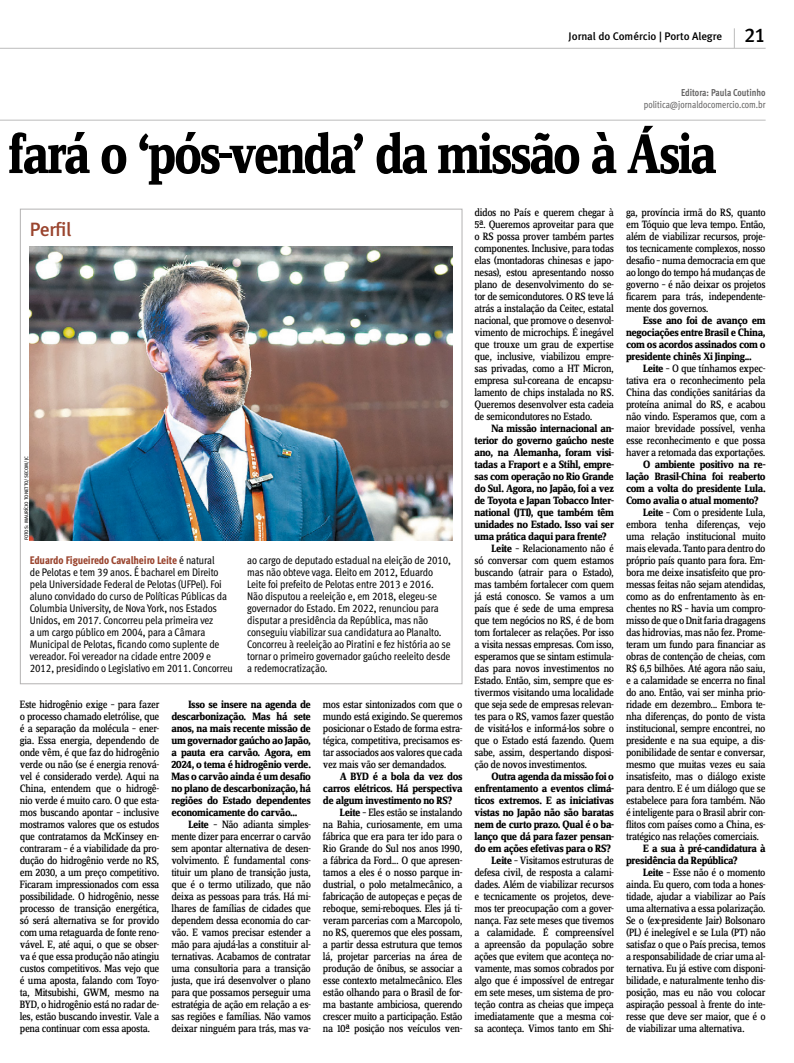
<style>
.page{position:relative;width:794px;height:1063px;background:#fff}
.page>*{position:absolute;margin:0;border:0;box-sizing:border-box;transform-origin:0 0}
.t1{font:700 58px "Zine Serif Dis";letter-spacing:-.045em;color:#000;scale:.92 1}
.TIT_Perfil{font:19.3px "Meta Medium LF";color:#9a442e}
.TEXTO{font:11px/12px "Zine Serif Dis";letter-spacing:-.035em;color:#000;text-align:justify}
.TEXTO-2{font:700 11px/12px "Zine Serif Dis";letter-spacing:-.035em;color:#000;text-align:justify}
.Entrevista__PERFIL{font:11px/12px "Meta Cond Book LF";letter-spacing:-.01em;color:#000}
.t2{font:11px "Meta Medium LF";color:#000}
.t3{font:10px "Meta Cond Book LF";color:#646363;scale:.95 1}
.t4{font:10px "Meta Cond Bold LF";color:#646363;scale:.95 1}
.Crédito{font:5px "Meta Book Caps";color:#000}
.s1{font-size:19.9px}
.s2{font-family:"Meta Cond Extra Bold LF";color:#9a442e}
.s3{font-weight:700}
</style>
<div class="page">
<hr style="left:0;top:48px;width:765px;height:1px;background:#bcbcbc">
<hr style="left:0;top:120px;width:765px;height:1px;background:#bcbcbc">
<svg style="left:734px;top:28px;width:1px;height:20px"></svg>
<img style="left:30px;top:246px;width:422px;height:294px">
<p class="t2" style="left:568px;top:30px;width:198px">Jornal do Comércio | Porto Alegre <span class="s1">21</span></p>
<p class="t4" style="left:681px;top:87px;width:90px">Editora: Paula Coutinho</p>
<p class="t3" style="left:643px;top:99px;width:130px">politica@jornaldocomercio.com.br</p>
<p class="t1" style="left:9px;top:124px;width:771px">fará o ‘pós-venda’ da missão à Ásia</p>
<p class="TIT_Perfil" style="left:30px;top:218px;width:43px">Perfil</p>
<p class="Crédito" style="left:23px;top:540px;width:86px;rotate:-90deg">FOTOS: MAURÍCIO TONETTO/SECOM/JC</p>
<p class="Entrevista__PERFIL" style="left:30px;top:554px;width:204px"><span class="s2">Eduardo Figueiredo Cavalheiro Leite</span> é natural<br>de Pelotas e tem 39 anos. É bacharel em Direito pela Universidade Federal de Pelotas (UFPel). Foi aluno convidado do curso de Políticas Públicas da Columbia University, de Nova York, nos Estados Unidos, em 2017. Concorreu pela primeira vez<br>a um cargo público em 2004, para a Câmara Municipal de Pelotas, ficando como suplente de vereador. Foi vereador na cidade entre 2009 e 2012, presidindo o Legislativo em 2011. Concorreu</p>
<p class="Entrevista__PERFIL" style="left:247px;top:554px;width:205px">ao cargo de deputado estadual na eleição de 2010, mas não obteve vaga. Eleito em 2012, Eduardo Leite foi prefeito de Pelotas entre 2013 e 2016.<br>Não disputou a reeleição e, em 2018, elegeu-se governador do Estado. Em 2022, renunciou para disputar a presidência da República, mas não conseguiu viabilizar sua candidatura ao Planalto.<br>Concorreu à reeleição ao Piratini e fez história ao se tornar o primeiro governador gaúcho reeleito desde a redemocratização.</p>
<p class="TEXTO" style="left:20px;top:699px;width:141px">Este hidrogênio exige – para fazer o processo chamado eletrólise, que é a separação da molécula – ener&shy;gia. Essa energia, dependendo de onde vêm, é que faz do hidrogênio verde ou não (se é energia renová&shy;vel é considerado verde). Aqui na China, entendem que o hidrogê&shy;nio verde é muito caro. O que esta&shy;mos buscando apontar – inclusive mostramos valores que os estudos que contratamos da McKinsey en&shy;contraram – é a viabilidade da pro&shy;dução do hidrogênio verde no RS, em 2030, a um preço competitivo.<br>Ficaram impressionados com essa possibilidade. O hidrogênio, nesse processo de transição energética, só será alternativa se for provido com uma retaguarda de fonte reno&shy;vável. E, até aqui, o que se obser&shy;va é que essa produção não atingiu custos competitivos. Mas vejo que é uma aposta, falando com Toyo&shy;ta, Mitsubishi, GWM, mesmo na BYD, o hidrogênio está no radar de&shy;les, estão buscando investir. Vale a pena continuar com essa aposta.</p>
<p class="TEXTO-2" style="left:171px;top:699px;width:141px;text-indent:17px">Isso se insere na agenda de descarbonização. Mas há sete anos, na mais recente missão de um governador gaúcho ao Japão, a pauta era carvão. Agora, em 2024, o tema é hidrogênio verde.<br>Mas o carvão ainda é um desafio no plano de descarbonização, há regiões do Estado dependentes economicamente do carvão...</p>
<p class="TEXTO" style="left:171px;top:819px;width:141px;text-indent:17px"><span class="s3">Leite</span> – Não adianta simples&shy;mente dizer para encerrar o carvão sem apontar alternativa de desen&shy;volvimento. É fundamental cons&shy;tituir um plano de transição justa, que é o termo utilizado, que não deixa as pessoas para trás. Há mi&shy;lhares de famílias de cidades que dependem dessa economia do car&shy;vão. E vamos precisar estender a mão para ajudá-las a constituir al&shy;ternativas. Acabamos de contratar uma consultoria para a transição justa, que irá desenvolver o plano para que possamos perseguir uma estratégia de ação em relação a es&shy;sas regiões e famílias. Não vamos deixar ninguém para trás, mas va-</p>
<p class="TEXTO" style="left:323px;top:699px;width:141px">mos estar sintonizados com que o mundo está exigindo. Se queremos posicionar o Estado de forma estra&shy;tégica, competitiva, precisamos es&shy;tar associados aos valores que cada vez mais vão ser demandados.</p>
<p class="TEXTO-2" style="left:323px;top:771px;width:141px;text-indent:17px">A BYD é a bola da vez dos carros elétricos. Há perspectiva de algum investimento no RS?</p>
<p class="TEXTO" style="left:323px;top:807px;width:141px;text-indent:17px"><span class="s3">Leite</span> – Eles estão se instalando na Bahia, curiosamente, em uma fábrica que era para ter ido para o Rio Grande do Sul nos anos 1990, a fábrica da Ford... O que apresen&shy;tamos a eles é o nosso parque in&shy;dustrial, o polo metalmecânico, a fabricação de autopeças e peças de reboque, semi-reboques. Eles já ti&shy;veram parcerias com a Marcopolo, no RS, queremos que eles possam, a partir dessa estrutura que temos lá, projetar parcerias na área de produção de ônibus, se associar a esse contexto metalmecânico. Eles estão olhando para o Brasil de for&shy;ma bastante ambiciosa, querendo crescer muito a participação. Estão na 10ª posição nos veículos ven-</p>
<p class="TEXTO" style="left:474px;top:207px;width:141px">didos no País e querem chegar à 5ª. Queremos aproveitar para que o RS possa prover também partes componentes. Inclusive, para todas elas (montadoras chinesas e japo&shy;nesas), estou apresentando nosso plano de desenvolvimento do se&shy;tor de semicondutores. O RS teve lá atrás a instalação da Ceitec, estatal nacional, que promove o desenvol&shy;vimento de microchips. É inegável que trouxe um grau de expertise que, inclusive, viabilizou empre&shy;sas privadas, como a HT Micron, empresa sul-coreana de encapsu&shy;lamento de chips instalada no RS.<br>Queremos desenvolver esta cadeia de semicondutores no Estado.</p>
<p class="TEXTO-2" style="left:474px;top:423px;width:141px;text-indent:17px">Na missão internacional an&shy;terior do governo gaúcho neste ano, na Alemanha, foram visi&shy;tadas a Fraport e a Stihl, empre&shy;sas com operação no Rio Grande do Sul. Agora, no Japão, foi a vez de Toyota e Japan Tobacco Inter&shy;national (JTI), que também têm unidades no Estado. Isso vai ser uma prática daqui para frente?</p>
<p class="TEXTO" style="left:474px;top:543px;width:141px;text-indent:17px"><span class="s3">Leite</span> – Relacionamento não é só conversar com quem estamos buscando (atrair para o Estado), mas também fortalecer com quem já está conosco. Se vamos a um país que é sede de uma empresa que tem negócios no RS, é de bom tom fortalecer as relações. Por isso a visita nessas empresas. Com isso, esperamos que se sintam estimula&shy;das para novos investimentos no Estado. Então, sim, sempre que es&shy;tivermos visitando uma localidade que seja sede de empresas relevan&shy;tes para o RS, vamos fazer questão de visitá-los e informá-los sobre o que o Estado está fazendo. Quem sabe, assim, despertando disposi&shy;ção de novos investimentos.</p>
<p class="TEXTO-2" style="left:474px;top:771px;width:141px;text-indent:17px">Outra agenda da missão foi o enfrentamento a eventos climá&shy;ticos extremos. E as iniciativas vistas no Japão não são baratas nem de curto prazo. Qual é o ba&shy;lanço que dá para fazer pensan&shy;do em ações efetivas para o RS?</p>
<p class="TEXTO" style="left:474px;top:855px;width:141px;text-indent:17px"><span class="s3">Leite</span> – Visitamos estruturas de defesa civil, de resposta a calami&shy;dades. Além de viabilizar recursos e tecnicamente os projetos, deve&shy;mos ter preocupação com a gover&shy;nança. Faz sete meses que tivemos a calamidade. É compreensível a apreensão da população sobre ações que evitem que aconteça no&shy;vamente, mas somos cobrados por algo que é impossível de entregar em sete meses, um sistema de pro&shy;teção contra as cheias que impeça imediatamente que a mesma coi&shy;sa aconteça. Vimos tanto em Shi-</p>
<p class="TEXTO" style="left:626px;top:207px;width:141px">ga, província irmã do RS, quanto em Tóquio que leva tempo. Então, além de viabilizar recursos, proje&shy;tos tecnicamente complexos, nosso desafio – numa democracia em que ao longo do tempo há mudanças de governo – é não deixar os projetos ficarem para trás, independente&shy;mente dos governos.</p>
<p class="TEXTO-2" style="left:626px;top:315px;width:141px;text-indent:17px">Esse ano foi de avanço em negociações entre Brasil e China, com os acordos assinados com o presidente chinês Xi Jinping...</p>
<p class="TEXTO" style="left:626px;top:363px;width:141px;text-indent:17px"><span class="s3">Leite</span> – O que tínhamos expec&shy;tativa era o reconhecimento pela China das condições sanitárias da proteína animal do RS, e acabou não vindo. Esperamos que, com a maior brevidade possível, venha esse reconhecimento e que possa haver a retomada das exportações.</p>
<p class="TEXTO-2" style="left:626px;top:459px;width:141px;text-indent:17px">O ambiente positivo na re&shy;lação Brasil-China foi reaberto com a volta do presidente Lula.<br>Como avalia o atual momento?</p>
<p class="TEXTO" style="left:626px;top:507px;width:141px;text-indent:17px"><span class="s3">Leite</span> – Com o presidente Lula, embora tenha diferenças, vejo uma relação institucional muito mais elevada. Tanto para dentro do próprio país quanto para fora. Em&shy;bora me deixe insatisfeito que pro&shy;messas feitas não sejam atendidas, como as do enfrentamento às en&shy;chentes no RS – havia um compro&shy;misso de que o Dnit faria dragagens das hidrovias, mas não fez. Prome&shy;teram um fundo para financiar as obras de contenção de cheias, com R$ 6,5 bilhões. Até agora não saiu, e a calamidade se encerra no final do ano. Então, vai ser minha prio&shy;ridade em dezembro... Embora te&shy;nha diferenças, do ponto de vista institucional, sempre encontrei, no presidente e na sua equipe, a dis&shy;ponibilidade de sentar e conversar, mesmo que muitas vezes eu saia insatisfeito, mas o diálogo existe para dentro. E é um diálogo que se estabelece para fora também. Não é inteligente para o Brasil abrir con&shy;flitos com países como a China, es&shy;tratégico nas relações comerciais.</p>
<p class="TEXTO-2" style="left:626px;top:843px;width:141px;text-indent:17px">E a sua à pré-candidatura à presidência da República?</p>
<p class="TEXTO" style="left:626px;top:867px;width:141px;text-indent:17px"><span class="s3">Leite</span> – Esse não é o momento ainda. Eu quero, com toda a hones&shy;tidade, ajudar a viabilizar ao País uma alternativa a essa polarização.<br>Se o (ex-presidente Jair) Bolsonaro (PL) é inelegível e se Lula (PT) não satisfaz o que o País precisa, temos a responsabilidade de criar uma al&shy;ternativa. Eu já estive com disponi&shy;bilidade, e naturalmente tenho dis&shy;posição, mas eu não vou colocar aspiração pessoal à frente do inte&shy;resse que deve ser maior, que é o de viabilizar uma alternativa.</p>
</div>
